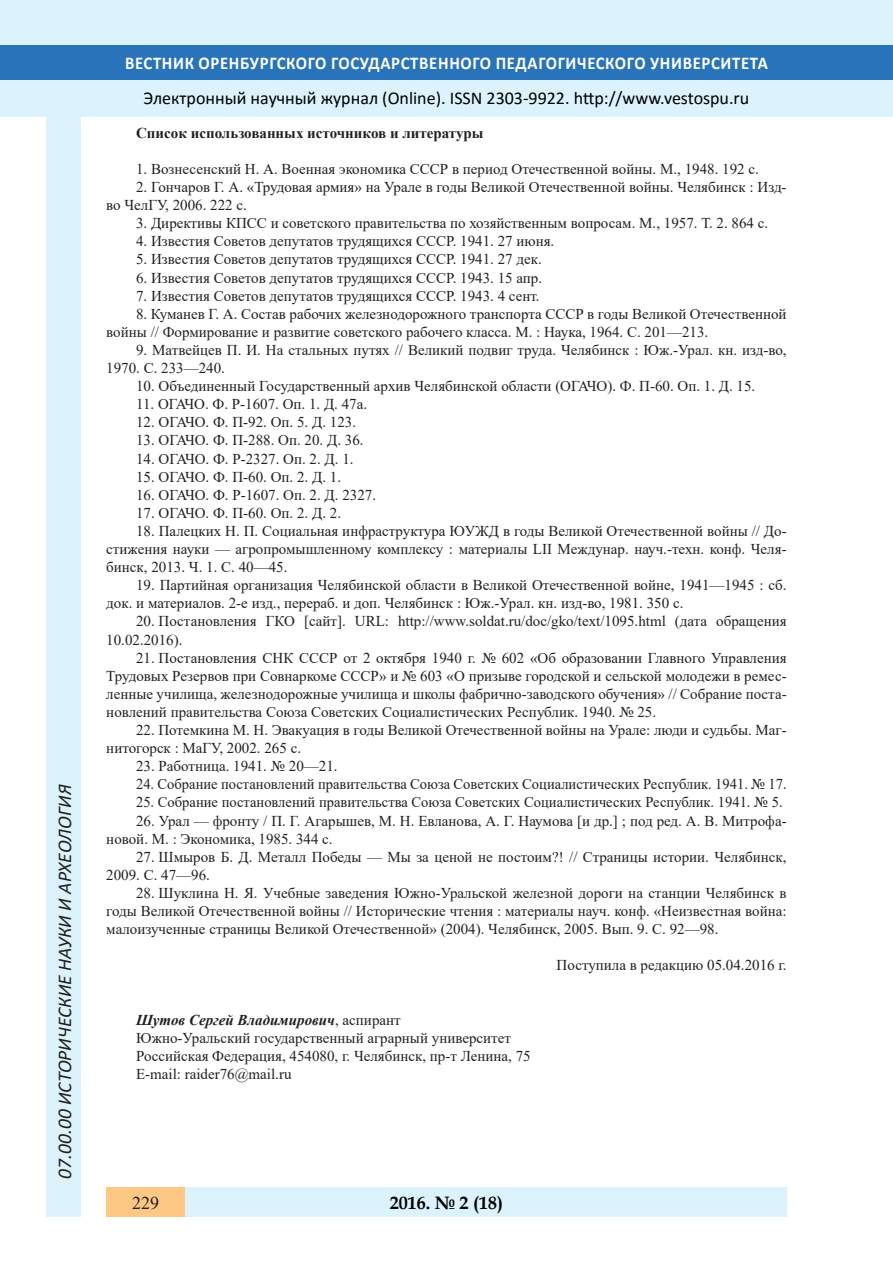
<style>
.page{position:relative;width:893px;height:1263px;background:#fff}
.page>*{position:absolute;margin:0;border:0;box-sizing:border-box;transform-origin:0 0}
.t1{font:italic 19.5px "Calibri";color:#231f20}
.t2{font:18px "Calibri";color:#000}
.t3{font:700 18px "Calibri";letter-spacing:.04em;color:#fff;scale:.93 1}
.t4{font:700 18px "Book Antiqua";color:#000}
.t5{font:18px "Times New Roman";color:#231f20}
.литература{font:15px/18.1px "Times New Roman";color:#231f20}
.литература-2{font:700 15px "Times New Roman";color:#231f20}
.литература-3{font:italic 700 15px "Times New Roman";color:#231f20}
.s1{font-weight:400;font-style:normal}
</style>
<div class="page">
<div style="left:0;top:0;width:893px;height:116px;background:#dcf2fc"></div>
<div style="left:0;top:45px;width:893px;height:34px;background:#2873ba"></div>
<div style="left:47px;top:116px;width:34px;height:1101px;background:#dcf2fc"></div>
<div style="left:106px;top:1188px;width:681px;height:29px;background:#dcf2fc"></div>
<div style="left:106px;top:1188px;width:79px;height:29px;background:#fdc784"></div>
<h1 class="t1" style="left:51px;top:1179px;width:395px;rotate:-90deg">07.00.00 ИСТОРИЧЕСКИЕ НАУКИ И АРХЕОЛОГИЯ</h1>
<h1 class="t1" style="left:51px;top:1105px;width:206px;rotate:-90deg">БИОЛОГИЧЕСКИЕ НАУКИ</h1>
<h1 class="t1" style="left:51px;top:1169px;width:11px;rotate:-90deg">3</h1>
<p class="t3" style="left:125px;top:50px;width:693px">ВЕСТНИК ОРЕНБУРГСКОГО ГОСУДАРСТВЕННОГО ПЕДАГОГИЧЕСКОГО УНИВЕРСИТЕТА</p>
<p class="t2" style="left:144px;top:85px;width:607px">Электронный научный журнал (Online). ISSN 2303-9922. http://www.vestospu.ru</p>
<p class="t2" style="left:583px;top:85px;width:13px">t</p>
<p class="литература-2" style="left:136px;top:122px;width:349px">Список использованных источников и литературы</p>
<p class="литература" style="left:136px;top:159px;width:624px">1. Вознесенский Н. А. Военная экономика СССР в период Отечественной войны. М., 1948. 192 с.</p>
<p class="литература" style="left:106px;top:177px;width:682px;text-indent:30px">2. Гончаров Г. А. «Трудовая армия» на Урале в годы Великой Отечественной войны. Челябинск : Изд&shy;во ЧелГУ, 2006. 222 с.</p>
<p class="литература" style="left:136px;top:214px;width:634px">3. Директивы КПСС и советского правительства по хозяйственным вопросам. М., 1957. Т. 2. 864 с.</p>
<p class="литература" style="left:136px;top:232px;width:420px">4. Известия Советов депутатов трудящихся СССР. 1941. 27 июня.</p>
<p class="литература" style="left:136px;top:250px;width:407px">5. Известия Советов депутатов трудящихся СССР. 1941. 27 дек.</p>
<p class="литература" style="left:136px;top:268px;width:408px">6. Известия Советов депутатов трудящихся СССР. 1943. 15 апр.</p>
<p class="литература" style="left:136px;top:286px;width:405px">7. Известия Советов депутатов трудящихся СССР. 1943. 4 сент.</p>
<p class="литература" style="left:106px;top:304px;width:682px;text-indent:30px">8. Куманев Г. А. Состав рабочих железнодорожного транспорта СССР в годы Великой Отечественной войны // Формирование и развитие советского рабочего класса. М. : Наука, 1964. С. 201—213.</p>
<p class="литература" style="left:106px;top:340px;width:682px;text-indent:30px">9. Матвейцев П. И. На стальных путях // Великий подвиг труда. Челябинск : Юж.-Урал. кн. изд-во,<br>1970. С. 233—240.</p>
<p class="литература" style="left:136px;top:377px;width:621px">10. Объединенный Государственный архив Челябинской области (ОГАЧО). Ф. П-60. Оп. 1. Д. 15.</p>
<p class="литература" style="left:136px;top:395px;width:233px">11. ОГАЧО. Ф. Р-1607. Оп. 1. Д. 47а.</p>
<p class="литература" style="left:136px;top:413px;width:222px">12. ОГАЧО. Ф. П-92. Оп. 5. Д. 123.</p>
<p class="литература" style="left:136px;top:431px;width:229px">13. ОГАЧО. Ф. П-288. Оп. 20. Д. 36.</p>
<p class="литература" style="left:136px;top:449px;width:219px">14. ОГАЧО. Ф. Р-2327. Оп. 2. Д. 1.</p>
<p class="литература" style="left:136px;top:467px;width:207px">15. ОГАЧО. Ф. П-60. Оп. 2. Д. 1.</p>
<p class="литература" style="left:136px;top:485px;width:242px">16. ОГАЧО. Ф. Р-1607. Оп. 2. Д. 2327.</p>
<p class="литература" style="left:136px;top:503px;width:207px">17. ОГАЧО. Ф. П-60. Оп. 2. Д. 2.</p>
<p class="литература" style="left:106px;top:521px;width:682px;text-align:justify;text-indent:30px">18. Палецких Н. П. Социальная инфраструктура ЮУЖД в годы Великой Отечественной войны // До&shy;стижения науки — агропромышленному комплексу : материалы LII Междунар. науч.-техн. конф. Челя&shy;бинск, 2013. Ч. 1. С. 40—45.</p>
<p class="литература" style="left:106px;top:576px;width:682px;text-indent:30px">19. Партийная организация Челябинской области в Великой Отечественной войне, 1941—1945 : сб. док. и материалов. 2-е изд., перераб. и доп. Челябинск : Юж.-Урал. кн. изд-во, 1981. 350 с.</p>
<p class="литература" style="left:106px;top:612px;width:682px;text-indent:30px">20. Постановления ГКО [сайт]. URL: http://www.soldat.ru/doc/gko/text/1095.html (дата обращения<br>10.02.2016).</p>
<p class="литература" style="left:106px;top:648px;width:682px;text-align:justify;text-indent:30px">21. Постановления СНК СССР от 2 октября 1940 г. № 602 «Об образовании Главного Управления Трудовых Резервов при Совнаркоме СССР» и № 603 «О призыве городской и сельской молодежи в ремес&shy;ленные училища, железнодорожные училища и школы фабрично-заводского обучения» // Собрание поста&shy;новлений правительства Союза Советских Социалистических Республик. 1940. № 25.</p>
<p class="литература" style="left:106px;top:720px;width:682px;text-indent:30px">22. Потемкина М. Н. Эвакуация в годы Великой Отечественной войны на Урале: люди и судьбы. Маг&shy;нитогорск : МаГУ, 2002. 265 с.</p>
<p class="литература" style="left:136px;top:757px;width:203px">23. Работница. 1941. № 20—21.</p>
<p class="литература" style="left:136px;top:775px;width:652px">24. Собрание постановлений правительства Союза Советских Социалистических Республик. 1941. № 17.</p>
<p class="литература" style="left:136px;top:793px;width:648px">25. Собрание постановлений правительства Союза Советских Социалистических Республик. 1941. № 5.</p>
<p class="литература" style="left:106px;top:811px;width:682px;text-indent:30px">26. Урал — фронту / П. Г. Агарышев, М. Н. Евланова, А. Г. Наумова [и др.] ; под ред. А. В. Митрофа&shy;новой. М. : Экономика, 1985. 344 с.</p>
<p class="литература" style="left:106px;top:847px;width:682px;text-indent:30px">27. Шмыров Б. Д. Металл Победы — Мы за ценой не постоим?! // Страницы истории. Челябинск,<br>2009. С. 47—96.</p>
<p class="литература" style="left:106px;top:883px;width:682px;text-align:justify;text-indent:30px">28. Шуклина Н. Я. Учебные заведения Южно-Уральской железной дороги на станции Челябинск в годы Великой Отечественной войны // Исторические чтения : материалы науч. конф. «Неизвестная война: малоизученные страницы Великой Отечественной» (2004). Челябинск, 2005. Вып. 9. С. 92—98.</p>
<p class="литература" style="left:557px;top:956px;width:232px">Поступила в редакцию 05.04.2016 г.</p>
<p class="литература-3" style="left:136px;top:1009px;width:266px">Шутов Сергей Владимирович<span class="s1">, аспирант</span></p>
<p class="литература" style="left:136px;top:1028px;width:376px">Южно-Уральский государственный аграрный университет</p>
<p class="литература" style="left:136px;top:1046px;width:396px">Российская Федерация, 454080, г. Челябинск, пр-т Ленина, 75</p>
<p class="литература" style="left:136px;top:1064px;width:157px">E-mail: raider76@mail.ru</p>
<p class="t5" style="left:132px;top:1190px;width:28px">229</p>
<p class="t4" style="left:390px;top:1190px;width:115px">2016. № 2 (18)</p>
</div>
